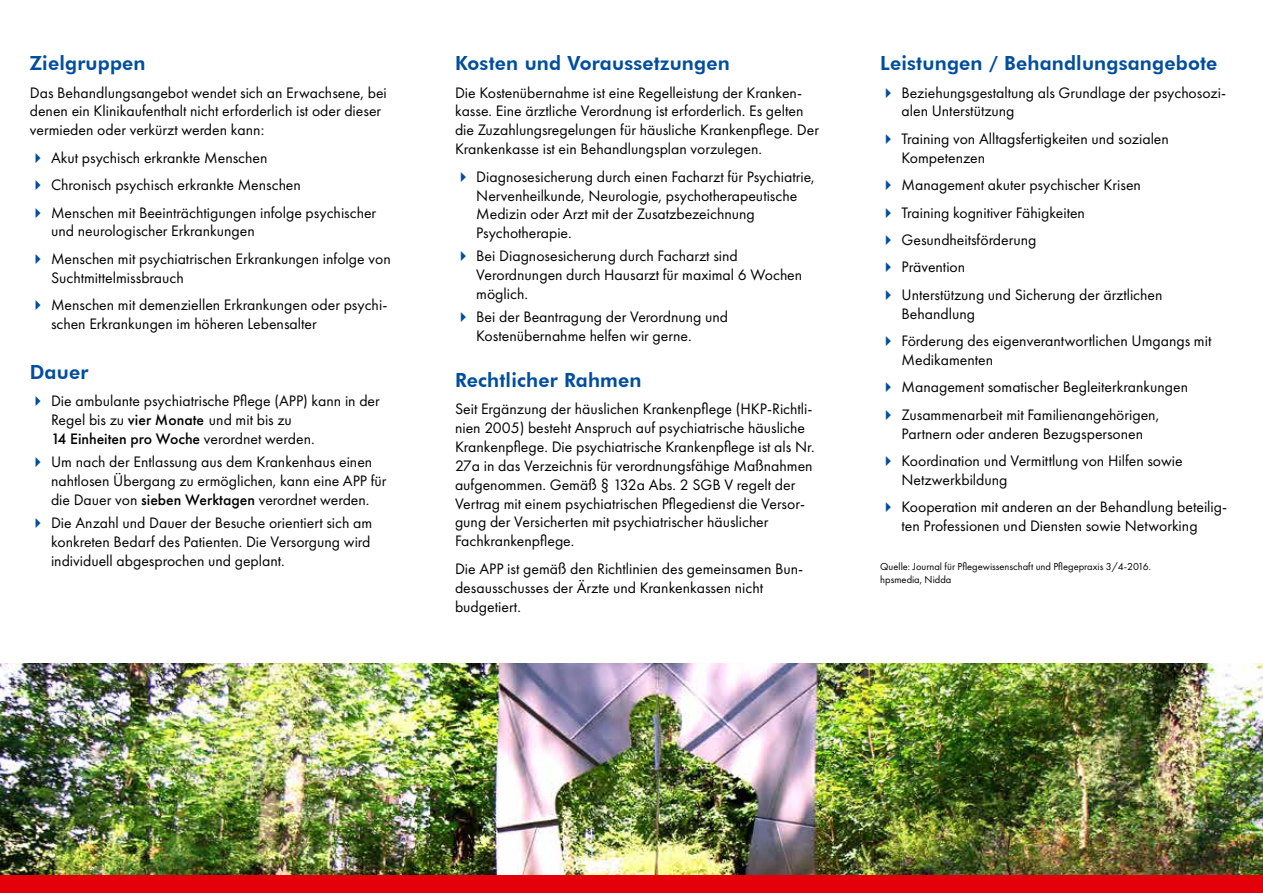
<style>
.page{position:relative;width:1263px;height:893px;background:#fff}
.page>*{position:absolute;margin:0;border:0;box-sizing:border-box;transform-origin:0 0}
.t1{font:800 19.5px "Futura BT";letter-spacing:.01em;color:#004e9e}
.t2{font:15.75px/18.9px "Futura PT";color:#000}
.t3{font:10.5px/12.6px "Futura PT";color:#000}
.s1{font-weight:500}
</style>
<div class="page">
<img style="left:0;top:663px;width:1263px;height:213px">
<div style="left:0;top:876px;width:1263px;height:17px;background:#e3000b"></div>
<p class="t1" style="left:30px;top:51px;width:117px">Zielgruppen</p>
<p class="t2" style="left:30px;top:83px;width:359px">Das Behandlungsangebot wendet sich an Erwachsene, bei denen ein Klinikaufenthalt nicht erforderlich ist oder dieser vermieden oder verkürzt werden kann:</p>
<p class="t2" style="left:51px;top:144px;width:327px;line-height:27.5px">Akut psychisch erkrankte Menschen<br>Chronisch psychisch erkrankte Menschen<br>Menschen mit Beeinträchtigungen infolge psychischer</p>
<p class="t2" style="left:51px;top:217px;width:341px;line-height:27.5px">und neurologischer Erkrankungen<br>Menschen mit psychiatrischen Erkrankungen infolge von</p>
<p class="t2" style="left:51px;top:264px;width:338px;line-height:27.5px">Suchtmittelmissbrauch<br>Menschen mit demenziellen Erkrankungen oder psychi-</p>
<p class="t2" style="left:51px;top:314px;width:267px">schen Erkrankungen im höheren Lebensalter</p>
<p class="t1" style="left:30px;top:360px;width:60px">Dauer</p>
<p class="t2" style="left:51px;top:391px;width:330px">Die ambulante psychiatrische Pflege (APP) kann in der<br>Regel bis zu <span class="s1">vier Monate</span> und mit bis zu<br><span class="s1">14 Einheiten pro Woche</span> verordnet werden.</p>
<p class="t2" style="left:51px;top:452px;width:337px">Um nach der Entlassung aus dem Krankenhaus einen nahtlosen Übergang zu ermöglichen, kann eine APP für die Dauer von <span class="s1">sieben Werktagen</span> verordnet werden.</p>
<p class="t2" style="left:51px;top:513px;width:323px;text-align:justify">Die Anzahl und Dauer der Besuche orientiert sich am konkreten Bedarf des Patienten. Die Versorgung wird individuell abgesprochen und geplant.</p>
<p class="t1" style="left:455px;top:51px;width:276px">Kosten und Voraussetzungen</p>
<p class="t2" style="left:455px;top:83px;width:366px">Die Kostenübernahme ist eine Regelleistung der Kranken&shy;kasse. Eine ärztliche Verordnung ist erforderlich. Es gelten die Zuzahlungsregelungen für häusliche Krankenpflege. Der Krankenkasse ist ein Behandlungsplan vorzulegen.</p>
<p class="t2" style="left:476px;top:167px;width:340px">Diagnosesicherung durch einen Facharzt für Psychiatrie, Nervenheilkunde, Neurologie, psychotherapeutische Medizin oder Arzt mit der Zusatzbezeichnung Psychotherapie.</p>
<p class="t2" style="left:476px;top:247px;width:327px">Bei Diagnosesicherung durch Facharzt sind<br>Verordnungen durch Hausarzt für maximal 6 Wochen möglich.</p>
<p class="t2" style="left:476px;top:308px;width:253px">Bei der Beantragung der Verordnung und<br>Kostenübernahme helfen wir gerne.</p>
<p class="t1" style="left:455px;top:368px;width:188px">Rechtlicher Rahmen</p>
<p class="t2" style="left:455px;top:399px;width:361px">Seit Ergänzung der häuslichen Krankenpflege (HKP-Richtli&shy;nien 2005) besteht Anspruch auf psychiatrische häusliche Krankenpflege. Die psychiatrische Krankenpflege ist als Nr.<br>27a in das Verzeichnis für verordnungsfähige Maßnahmen aufgenommen. Gemäß § 132a Abs. 2 SGB V regelt der Vertrag mit einem psychiatrischen Pflegedienst die Versor&shy;gung der Versicherten mit psychiatrischer häuslicher Fachkrankenpflege.</p>
<p class="t2" style="left:455px;top:559px;width:350px">Die APP ist gemäß den Richtlinien des gemeinsamen Bun&shy;desausschusses der Ärzte und Krankenkassen nicht budgetiert.</p>
<p class="t3" style="left:880px;top:560px;width:272px">Quelle: Journal für Pflegewissenschaft und Pflegepraxis 3/4-2016. hpsmedia, Nidda</p>
<p class="t1" style="left:880px;top:51px;width:339px">Leistungen / Behandlungsangebote</p>
<p class="t2" style="left:901px;top:83px;width:326px">Beziehungsgestaltung als Grundlage der psychosozi&shy;alen Unterstützung</p>
<p class="t2" style="left:901px;top:129px;width:269px">Training von Alltagsfertigkeiten und sozialen<br>Kompetenzen</p>
<p class="t2" style="left:901px;top:171px;width:262px;line-height:27.5px">Management akuter psychischer Krisen<br>Training kognitiver Fähigkeiten<br>Gesundheitsförderung<br>Prävention<br>Unterstützung und Sicherung der ärztlichen</p>
<p class="t2" style="left:901px;top:300px;width:311px;line-height:27.5px">Behandlung<br>Förderung des eigenverantwortlichen Umgangs mit</p>
<p class="t2" style="left:901px;top:346px;width:288px;line-height:27.5px">Medikamenten<br>Management somatischer Begleiterkrankungen<br>Zusammenarbeit mit Familienangehörigen,</p>
<p class="t2" style="left:901px;top:420px;width:283px;line-height:27.5px">Partnern oder anderen Bezugspersonen<br>Koordination und Vermittlung von Hilfen sowie</p>
<p class="t2" style="left:901px;top:466px;width:327px;line-height:27.5px">Netzwerkbildung<br>Kooperation mit anderen an der Behandlung beteilig-</p>
<p class="t2" style="left:901px;top:516px;width:298px">ten Professionen und Diensten sowie Networking</p>
</div>
